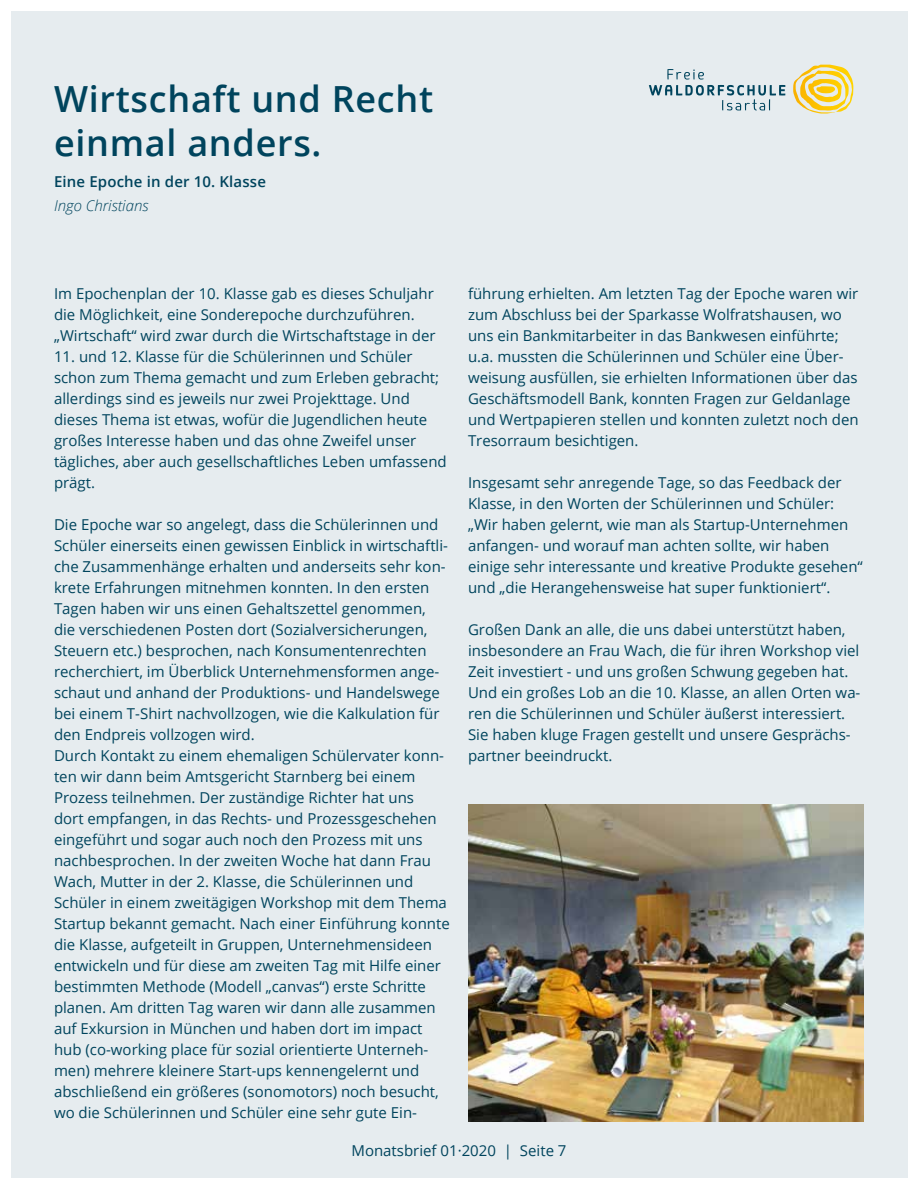
<style>
.page{position:relative;width:918px;height:1188px;background:#fff}
.page>*{position:absolute;margin:0;border:0;box-sizing:border-box;transform-origin:0 0}
.t1{font:600 36px/43.2px "Open Sans";letter-spacing:.02em;color:#00445d}
.t2{font:15px/21px "Open Sans";color:#00445d}
.t3{font:600 15px "Open Sans";letter-spacing:.01em;color:#00445d}
.t4{font:italic 300 15px "Open Sans";color:#00445d}
</style>
<div class="page">
<div style="left:11px;top:11px;width:896px;height:1167px;background:#e6ecef"></div>
<svg style="left:649px;top:69px;width:136px;height:41px"></svg>
<svg style="left:793px;top:65px;width:60px;height:49px"></svg>
<img style="left:468px;top:804px;width:396px;height:318px">
<h1 class="t1" style="left:54px;top:77px;width:381px">Wirtschaft und Recht einmal anders.</h1>
<p class="t3" style="left:54px;top:171px;width:214px">Eine Epoche in der 10. Klasse</p>
<p class="t4" style="left:54px;top:195px;width:96px">Ingo Christians</p>
<p class="t2" style="left:54px;top:283px;width:383px">Im Epochenplan der 10. Klasse gab es dieses Schuljahr die Möglichkeit, eine Sonderepoche durchzuführen. „Wirtschaft“ wird zwar durch die Wirtschaftstage in der</p>
<p class="t2" style="left:54px;top:346px;width:394px">11. und 12. Klasse für die Schülerinnen und Schüler schon zum Thema gemacht und zum Erleben gebracht; allerdings sind es jeweils nur zwei Projekttage. Und dieses Thema ist etwas, wofür die Jugendlichen heute großes Interesse haben und das ohne Zweifel unser tägliches, aber auch gesellschaftliches Leben umfassend prägt.</p>
<p class="t2" style="left:54px;top:514px;width:397px">Die Epoche war so angelegt, dass die Schülerinnen und Schüler einerseits einen gewissen Einblick in wirtschaftli&shy;che Zusammenhänge erhalten und anderseits sehr kon&shy;krete Erfahrungen mitnehmen konnten. In den ersten Tagen haben wir uns einen Gehaltszettel genommen, die verschiedenen Posten dort (Sozialversicherungen, Steuern etc.) besprochen, nach Konsumentenrechten recherchiert, im Überblick Unternehmensformen ange&shy;schaut und anhand der Produktions- und Handelswege bei einem T-Shirt nachvollzogen, wie die Kalkulation für den Endpreis vollzogen wird.<br>Durch Kontakt zu einem ehemaligen Schülervater konn&shy;ten wir dann beim Amtsgericht Starnberg bei einem Prozess teilnehmen. Der zuständige Richter hat uns<br>dort empfangen, in das Rechts- und Prozessgeschehen eingeführt und sogar auch noch den Prozess mit uns nachbesprochen. In der zweiten Woche hat dann Frau Wach, Mutter in der 2. Klasse, die Schülerinnen und Schüler in einem zweitägigen Workshop mit dem Thema Startup bekannt gemacht. Nach einer Einführung konnte die Klasse, aufgeteilt in Gruppen, Unternehmensideen entwickeln und für diese am zweiten Tag mit Hilfe einer bestimmten Methode (Modell „canvas“) erste Schritte planen. Am dritten Tag waren wir dann alle zusammen auf Exkursion in München und haben dort im impact hub (co-working place für sozial orientierte Unterneh&shy;men) mehrere kleinere Start-ups kennengelernt und abschließend ein größeres (sonomotors) noch besucht, wo die Schülerinnen und Schüler eine sehr gute Ein-</p>
<p class="t2" style="left:468px;top:283px;width:392px">führung erhielten. Am letzten Tag der Epoche waren wir zum Abschluss bei der Sparkasse Wolfratshausen, wo uns ein Bankmitarbeiter in das Bankwesen einführte; u.a. mussten die Schülerinnen und Schüler eine Über&shy;weisung ausfüllen, sie erhielten Informationen über das Geschäftsmodell Bank, konnten Fragen zur Geldanlage und Wertpapieren stellen und konnten zuletzt noch den Tresorraum besichtigen.</p>
<p class="t2" style="left:468px;top:472px;width:396px">Insgesamt sehr anregende Tage, so das Feedback der Klasse, in den Worten der Schülerinnen und Schüler: „Wir haben gelernt, wie man als Startup-Unternehmen anfangen- und worauf man achten sollte, wir haben einige sehr interessante und kreative Produkte gesehen“ und „die Herangehensweise hat super funktioniert“.</p>
<p class="t2" style="left:468px;top:619px;width:394px">Großen Dank an alle, die uns dabei unterstützt haben, insbesondere an Frau Wach, die für ihren Workshop viel Zeit investiert - und uns großen Schwung gegeben hat.<br>Und ein großes Lob an die 10. Klasse, an allen Orten wa&shy;ren die Schülerinnen und Schüler äußerst interessiert.<br>Sie haben kluge Fragen gestellt und unsere Gesprächs&shy;partner beeindruckt.</p>
<p class="t2" style="left:351px;top:1140px;width:217px">Monatsbrief 01·2020 | Seite 7</p>
</div>
